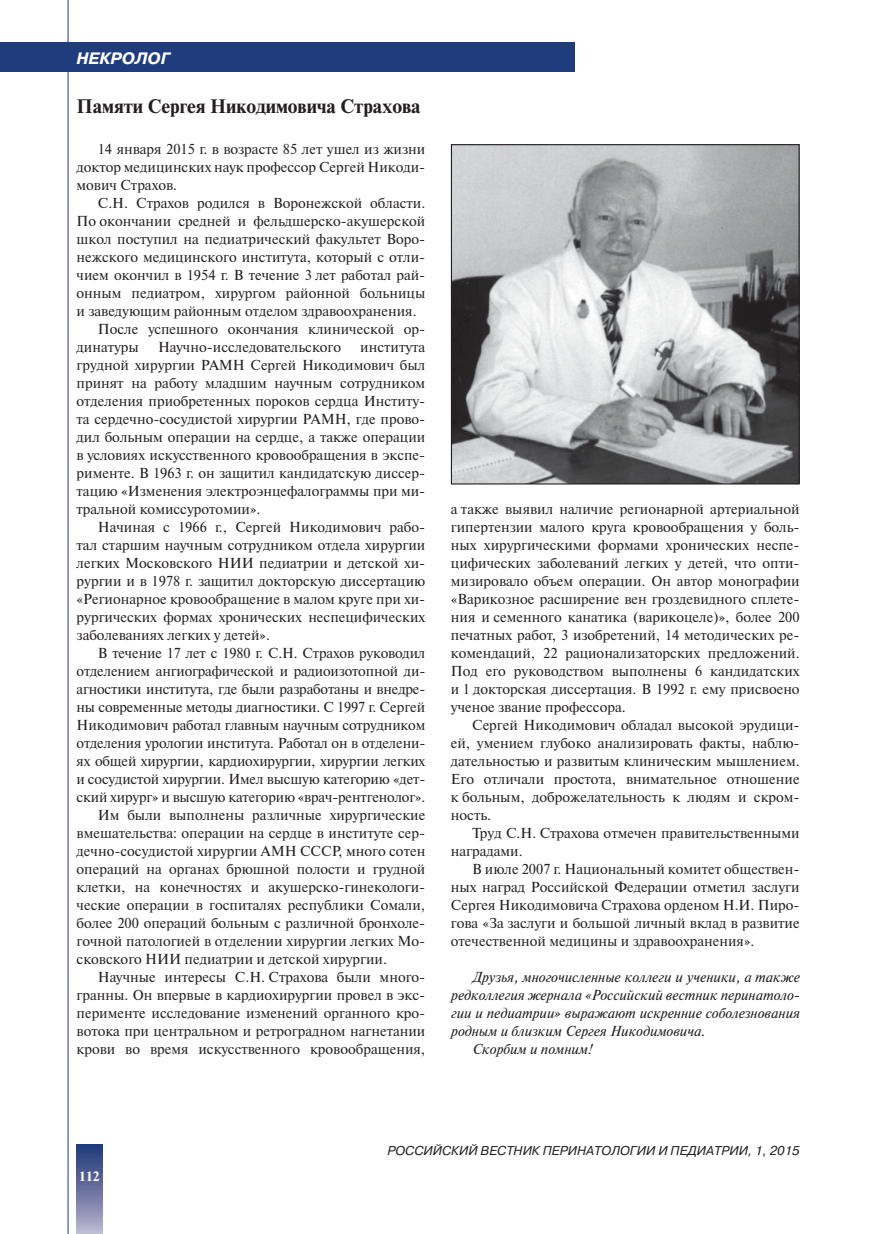
<style>
.page{position:relative;width:872px;height:1234px;background:#fff}
.page>*{position:absolute;margin:0;border:0;box-sizing:border-box;transform-origin:0 0}
.t1{font:700 19.5px "Newton C";color:#231f20}
.t2{font:italic 700 16.5px "Pragmatica C";color:#fff}
.t3{font:14.4px/18px "Newton C";color:#231f20;text-align:justify}
.t4{font:italic 14.4px "Newton C";color:#231f20}
.t5{font:700 13.5px "Newton C";color:#fff}
.t6{font:italic 12.75px "Pragmatica C";color:#231f20}
</style>
<div class="page">
<div style="left:0;top:43px;width:574px;height:29px;background:#1f3d7c"></div>
<div style="left:77px;top:1144px;width:25px;height:89px;background:linear-gradient(to bottom,#1d3475,#b8b3cc)"></div>
<hr style="left:68px;top:0;width:1px;height:1233px;background:#1f3d7c">
<img style="left:453px;top:146px;width:344px;height:336px">
<div style="left:451px;top:144px;width:348px;height:340px;border:1px solid #231f20"></div>
<p class="t2" style="left:77px;top:52px;width:95px">НЕКРОЛОГ</p>
<h1 class="t1" style="left:77px;top:99px;width:346px">Памяти Сергея Никодимовича Страхова</h1>
<p class="t3" style="left:77px;top:141px;width:350px;text-indent:21px">14 января 2015 г. в возрасте 85 лет ушел из жизни доктор медицинских наук профессор Сергей Никоди&shy;мович Страхов.</p>
<p class="t3" style="left:98px;top:195px;width:329px">С.Н. Страхов родился в Воронежской области.</p>
<p class="t3" style="left:77px;top:213px;width:350px">По окончании средней и фельдшерско-акушерской</p>
<p class="t3" style="left:77px;top:231px;width:350px">школ поступил на педиатрический факультет Воро-</p>
<p class="t3" style="left:77px;top:249px;width:350px">нежского медицинского института, который с отли-</p>
<p class="t3" style="left:77px;top:267px;width:350px">чием окончил в 1954 г. В течение 3 лет работал рай-</p>
<p class="t3" style="left:77px;top:285px;width:350px">онным педиатром, хирургом районной больницы</p>
<p class="t3" style="left:77px;top:303px;width:341px">и заведующим районным отделом здравоохранения.</p>
<p class="t3" style="left:98px;top:321px;width:329px">После успешного окончания клинической ор-</p>
<p class="t3" style="left:77px;top:339px;width:64px">динатуры</p>
<p class="t3" style="left:158px;top:339px;width:185px">Научно-исследовательского</p>
<p class="t3" style="left:77px;top:339px;width:350px;text-indent:284px">института грудной хирургии РАМН Сергей Никодимович был принят на работу младшим научным сотрудником отделения приобретенных пороков сердца Институ&shy;та сердечно-сосудистой хирургии РАМН, где прово&shy;дил больным операции на сердце, а также операции в условиях искусственного кровообращения в экспе&shy;рименте. В 1963 г. он защитил кандидатскую диссер&shy;тацию «Изменения электроэнцефалограммы при ми&shy;тральной комиссуротомии».</p>
<p class="t3" style="left:77px;top:519px;width:350px;text-indent:21px">Начиная с 1966 г., Сергей Никодимович рабо&shy;тал старшим научным сотрудником отдела хирургии легких Московского НИИ педиатрии и детской хи&shy;рургии и в 1978 г. защитил докторскую диссертацию «Регионарное кровообращение в малом круге при хи&shy;рургических формах хронических неспецифических заболеваниях легких у детей».</p>
<p class="t3" style="left:98px;top:645px;width:329px">В течение 17 лет с 1980 г. С.Н. Страхов руководил</p>
<p class="t3" style="left:77px;top:663px;width:350px">отделением ангиографической и радиоизотопной ди-</p>
<p class="t3" style="left:77px;top:681px;width:350px">агностики института, где были разработаны и внедре-</p>
<p class="t3" style="left:77px;top:699px;width:350px">ны современные методы диагностики. С 1997 г. Сергей</p>
<p class="t3" style="left:77px;top:717px;width:350px">Никодимович работал главным научным сотрудником</p>
<p class="t3" style="left:77px;top:735px;width:350px">отделения урологии института. Работал он в отделени-</p>
<p class="t3" style="left:77px;top:753px;width:350px">ях общей хирургии, кардиохирургии, хирургии легких</p>
<p class="t3" style="left:77px;top:771px;width:350px">и сосудистой хирургии. Имел высшую категорию «дет-</p>
<p class="t3" style="left:77px;top:789px;width:350px">ский хирург» и высшую категорию «врач-рентгенолог».</p>
<p class="t3" style="left:98px;top:807px;width:329px">Им были выполнены различные хирургические</p>
<p class="t3" style="left:77px;top:825px;width:350px">вмешательства: операции на сердце в институте сер-</p>
<p class="t3" style="left:77px;top:843px;width:350px">дечно-сосудистой хирургии АМН СССР, много сотен</p>
<p class="t3" style="left:77px;top:861px;width:350px">операций на органах брюшной полости и грудной</p>
<p class="t3" style="left:77px;top:879px;width:350px">клетки, на конечностях и акушерско-гинекологи-</p>
<p class="t3" style="left:77px;top:897px;width:350px">ческие операции в госпиталях республики Сомали,</p>
<p class="t3" style="left:77px;top:915px;width:350px">более 200 операций больным с различной бронхоле-</p>
<p class="t3" style="left:77px;top:933px;width:350px">гочной патологией в отделении хирургии легких Мо-</p>
<p class="t3" style="left:77px;top:951px;width:312px">сковского НИИ педиатрии и детской хирургии.</p>
<p class="t3" style="left:98px;top:969px;width:329px">Научные интересы С.Н. Страхова были много-</p>
<p class="t3" style="left:77px;top:987px;width:350px">гранны. Он впервые в кардиохирургии провел в экс-</p>
<p class="t3" style="left:77px;top:1005px;width:350px">перименте исследование изменений органного кро-</p>
<p class="t3" style="left:77px;top:1023px;width:350px">вотока при центральном и ретроградном нагнетании</p>
<p class="t3" style="left:77px;top:1041px;width:350px">крови во время искусственного кровообращения,</p>
<p class="t3" style="left:451px;top:501px;width:350px">а также выявил наличие регионарной артериальной гипертензии малого круга кровообращения у боль&shy;ных хирургическими формами хронических неспе&shy;цифических заболеваний легких у детей, что опти&shy;мизировало объем операции. Он автор монографии «Варикозное расширение вен гроздевидного сплете&shy;ния и семенного канатика (варикоцеле)», более 200 печатных работ, 3 изобретений, 14 методических ре&shy;комендаций, 22 рационализаторских предложений.<br>Под его руководством выполнены 6 кандидатских и 1 докторская диссертация. В 1992 г. ему присвоено ученое звание профессора.</p>
<p class="t3" style="left:451px;top:717px;width:350px;text-indent:21px">Сергей Никодимович обладал высокой эрудици&shy;ей, умением глубоко анализировать факты, наблю&shy;дательностью и развитым клиническим мышлением.<br>Его отличали простота, внимательное отношение к больным, доброжелательность к людям и скром&shy;ность.</p>
<p class="t3" style="left:451px;top:825px;width:350px;text-indent:21px">Труд С.Н. Страхова отмечен правительственными наградами.</p>
<p class="t3" style="left:451px;top:861px;width:350px;text-indent:21px">В июле 2007 г. Национальный комитет обществен&shy;ных наград Российской Федерации отметил заслуги Сергея Никодимовича Страхова орденом Н.И. Пиро&shy;гова «За заслуги и большой личный вклад в развитие отечественной медицины и здравоохранения».</p>
<p class="t4" style="left:472px;top:971px;width:329px">Друзья, многочисленные коллеги и ученики, а также</p>
<p class="t4" style="left:451px;top:989px;width:350px">редколлегия жернала «Российский вестник перинатоло-</p>
<p class="t4" style="left:451px;top:1007px;width:350px">гии и педиатрии» выражают искренние соболезнования</p>
<p class="t4" style="left:451px;top:1025px;width:256px">родным и близким Сергея Никодимовича.</p>
<p class="t4" style="left:472px;top:1043px;width:121px">Скорбим и помним!</p>
<p class="t5" style="left:79px;top:1170px;width:22px">112</p>
<p class="t6" style="left:387px;top:1145px;width:414px">РОССИЙСКИЙ ВЕСТНИК ПЕРИНАТОЛОГИИ И ПЕДИАТРИИ, 1, 2015</p>
</div>
